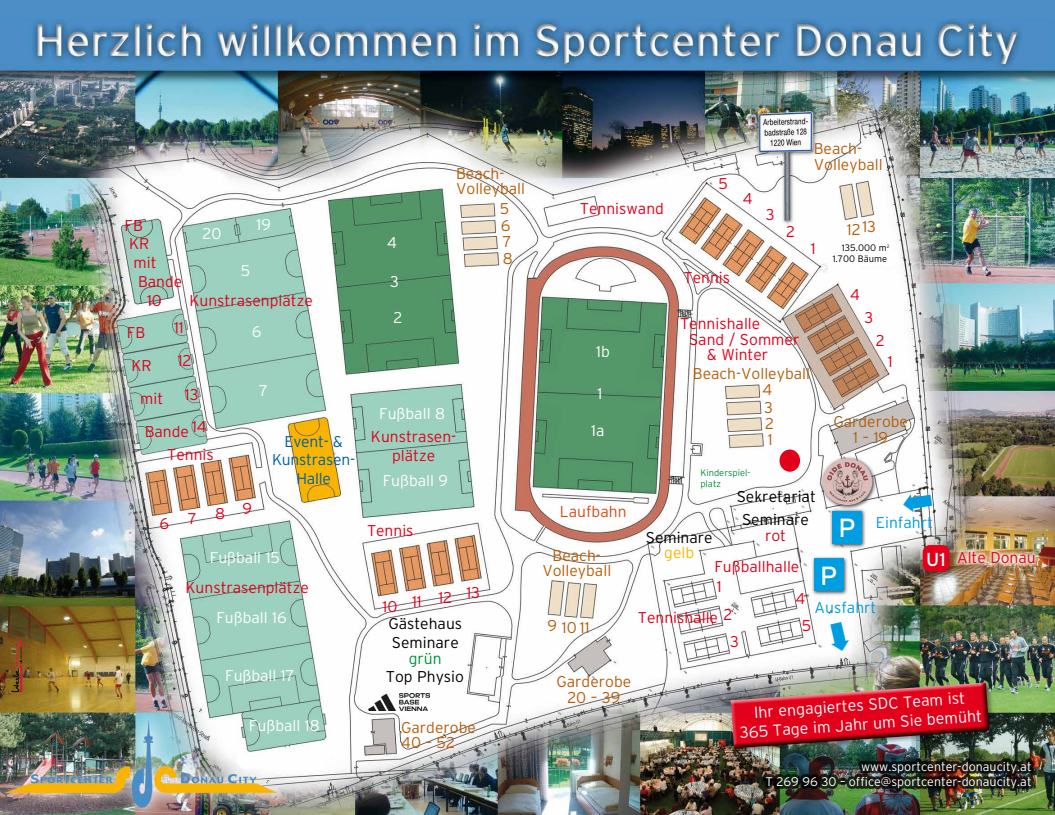
<style>
.page{position:relative;width:1055px;height:815px;background:#fff}
.page>*{position:absolute;margin:0;border:0;box-sizing:border-box;transform-origin:0 0}
.t1{font:26.25px "Interstate";color:#fff}
.t2{font:18.75px "Interstate";color:#fff}
.t3{font:300 16px/19.2px "Interstate";color:#fff;text-align:center}
.t4{font:300 15.62px/32.9px "Interstate";color:#e2001a;text-align:center}
.t5{font:300 15.62px/15.6px "Interstate";color:#b45e0a}
.t6{font:300 15.62px "Interstate";color:#fff}
.t7{font:300 15.62px/18.8px "Interstate";color:#000}
.t8{font:300 15.62px/18.8px "Interstate";letter-spacing:-.015em;color:#005ea8;text-align:center}
.t9{font:300 15.62px "Interstate";color:#009ee0}
.t10{font:300 15.62px "Interstate";color:#d54d13}
.t11{font:300 15.62px "Interstate";color:#009037}
.t12{font:300 15.62px "Interstate";color:#f9b500}
.t13{font:300 15.62px "Interstate";color:#c50e1f}
.t14{font:300 12.5px/15px "Interstate";color:#fff;text-align:right}
.t15{font:300 9.38px/11.2px "Interstate";color:#000;text-align:right}
.t16{font:300 9.38px/11.2px "Interstate";color:#009037}
</style>
<div class="page">
<img style="left:0;top:18px;width:1054px;height:797px">
<div style="left:952px;top:546px;width:87px;height:22px;background:#fff;opacity:.75"></div>
<div style="left:779px;top:450px;width:20px;height:22px;background:#e2001a;border-radius:50%"></div>
<div style="left:921px;top:544px;width:34px;height:34px;background:#000;opacity:.35"></div>
<div style="left:922px;top:545px;width:27px;height:27px;background:#e2001a;border-radius:7px"></div>
<div style="left:762px;top:758px;width:271px;height:33px;background:#000;opacity:.75"></div>
<div style="left:827px;top:239px;width:67px;height:29px;background:#fff"></div>
<svg style="left:11px;top:640px;width:11px;height:52px"></svg>
<div style="left:729px;top:681px;width:266px;height:73px;background:#000;opacity:.35"></div>
<img style="left:725px;top:681px;width:264px;height:68px">
<div style="left:811px;top:556px;width:37px;height:40px;background:#000;opacity:.75"></div>
<div style="left:813px;top:558px;width:30px;height:33px;background:#009ee0"></div>
<div style="left:829px;top:508px;width:37px;height:40px;background:#000;opacity:.75"></div>
<div style="left:831px;top:511px;width:30px;height:32px;background:#009ee0"></div>
<div style="left:0;top:0;width:1054px;height:18px;background:#4c8ec5"></div>
<img style="left:368px;top:693px;width:61px;height:17px">
<div style="left:819px;top:456px;width:58px;height:54px;background:#000;opacity:.75"></div>
<img style="left:821px;top:459px;width:51px;height:46px">
<svg style="left:901px;top:491px;width:31px;height:23px"></svg>
<svg style="left:826px;top:621px;width:25px;height:32px"></svg>
<p class="t4" style="left:125px;top:209px;width:20px">FB</p>
<p class="t4" style="left:129px;top:227px;width:22px">KR</p>
<p class="t4" style="left:133px;top:246px;width:24px">mit</p>
<p class="t4" style="left:138px;top:265px;width:46px">Bande</p>
<p class="t4" style="left:147px;top:284px;width:16px">10</p>
<p class="t6" style="left:202px;top:225px;width:20px">20</p>
<p class="t6" style="left:256px;top:216px;width:16px">19</p>
<p class="t6" style="left:241px;top:262px;width:11px">5</p>
<p class="t4" style="left:189px;top:284px;width:125px">Kunstrasenplätze</p>
<p class="t6" style="left:387px;top:234px;width:11px">4</p>
<p class="t6" style="left:390px;top:272px;width:10px">3</p>
<p class="t5" style="left:456px;top:165px;width:70px">Beach-<br>Volleyball</p>
<p class="t5" style="left:499px;top:201px;width:14px;line-height:16.6px">5<br>6<br>7<br>8</p>
<p class="t4" style="left:579px;top:192px;width:85px">Tenniswand</p>
<p class="t4" style="left:718px;top:167px;width:11px">5</p>
<p class="t4" style="left:742px;top:182px;width:11px">4</p>
<p class="t4" style="left:683px;top:261px;width:48px">Tennis</p>
<p class="t4" style="left:765px;top:198px;width:10px">3</p>
<p class="t4" style="left:785px;top:215px;width:10px">2</p>
<p class="t5" style="left:813px;top:141px;width:70px">Beach-<br>Volleyball</p>
<p class="t4" style="left:810px;top:232px;width:6px">1</p>
<p class="t5" style="left:846px;top:220px;width:31px">1213</p>
<p class="t15" style="left:832px;top:242px;width:58px">135.000 m<sup>2<br></sup>1.700 Bäume</p>
<p class="t4" style="left:850px;top:278px;width:11px">4</p>
<p class="t4" style="left:174px;top:311px;width:19px;text-align:left">11<br>12</p>
<p class="t4" style="left:185px;top:379px;width:23px;line-height:31.7px">13<br>14</p>
<p class="t4" style="left:127px;top:316px;width:20px">FB</p>
<p class="t4" style="left:131px;top:349px;width:22px">KR</p>
<p class="t4" style="left:140px;top:382px;width:24px">mit</p>
<p class="t4" style="left:145px;top:415px;width:46px">Bande</p>
<p class="t4" style="left:167px;top:438px;width:48px">Tennis</p>
<p class="t6" style="left:252px;top:323px;width:11px">6</p>
<p class="t6" style="left:259px;top:382px;width:10px">7</p>
<p class="t8" style="left:272px;top:432px;width:84px">Event- &amp;<br>Kunstrasen-<br>Halle</p>
<p class="t4" style="left:159px;top:500px;width:94px">6789</p>
<p class="t6" style="left:210px;top:549px;width:72px">Fußball 15</p>
<p class="t4" style="left:185px;top:571px;width:125px">Kunstrasenplätze</p>
<p class="t6" style="left:216px;top:609px;width:72px">Fußball 16</p>
<p class="t6" style="left:393px;top:309px;width:10px">2</p>
<p class="t6" style="left:379px;top:405px;width:67px">Fußball 8</p>
<p class="t4" style="left:371px;top:427px;width:87px;line-height:18.8px">Kunstrasen&shy;plätze</p>
<p class="t6" style="left:382px;top:472px;width:67px">Fußball 9</p>
<p class="t4" style="left:367px;top:514px;width:48px">Tennis</p>
<p class="t4" style="left:382px;top:583px;width:99px">10 11 12 13</p>
<p class="t7" style="left:388px;top:614px;width:75px">Gästehaus<br>Seminare</p>
<p class="t11" style="left:409px;top:649px;width:34px">grün</p>
<p class="t6" style="left:596px;top:343px;width:15px">1b</p>
<p class="t4" style="left:680px;top:307px;width:82px">Tennishalle</p>
<p class="t4" style="left:688px;top:323px;width:112px">Sand / Sommer</p>
<p class="t4" style="left:706px;top:338px;width:63px">&amp; Winter</p>
<p class="t5" style="left:692px;top:365px;width:119px">Beach-Volleyball</p>
<p class="t6" style="left:597px;top:385px;width:6px">1</p>
<p class="t5" style="left:762px;top:382px;width:11px">4</p>
<p class="t6" style="left:591px;top:422px;width:15px">1a</p>
<p class="t5" style="left:763px;top:399px;width:11px;line-height:16.2px;text-align:justify">3<br>2<br>1</p>
<p class="t16" style="left:700px;top:467px;width:52px">Kinderspiel&shy;platz</p>
<p class="t7" style="left:736px;top:487px;width:81px">Sekretariat</p>
<p class="t4" style="left:864px;top:301px;width:10px">3</p>
<p class="t4" style="left:875px;top:323px;width:10px">2</p>
<p class="t4" style="left:887px;top:345px;width:6px">1</p>
<p class="t5" style="left:833px;top:414px;width:76px;text-align:center">Garderobe<br>1 – 19</p>
<p class="t10" style="left:559px;top:503px;width:68px">Laufbahn</p>
<p class="t5" style="left:542px;top:547px;width:70px;text-align:center">Beach-<br>Volleyball</p>
<p class="t5" style="left:547px;top:619px;width:44px">9 1011</p>
<p class="t7" style="left:741px;top:510px;width:68px">Seminare</p>
<p class="t13" style="left:764px;top:527px;width:23px">rot</p>
<p class="t9" style="left:875px;top:514px;width:58px">Einfahrt</p>
<h1 class="t1" style="left:838px;top:513px;width:19px">P</h1>
<p class="t7" style="left:645px;top:527px;width:68px">Seminare</p>
<p class="t12" style="left:664px;top:544px;width:31px">gelb</p>
<p class="t2" style="left:925px;top:549px;width:21px">U1</p>
<p class="t4" style="left:714px;top:550px;width:86px">Fußballhalle</p>
<h1 class="t1" style="left:819px;top:561px;width:19px">P</h1>
<p class="t4" style="left:716px;top:570px;width:6px">1</p>
<p class="t4" style="left:795px;top:584px;width:17px;line-height:27.4px">4<br>5</p>
<p class="t9" style="left:814px;top:599px;width:63px">Ausfahrt</p>
<p class="t4" style="left:723px;top:601px;width:17px;line-height:27.2px">2<br>3</p>
<p class="t4" style="left:637px;top:601px;width:82px">Tennishalle</p>
<p class="t4" style="left:956px;top:541px;width:80px">Alte Donau</p>
<p class="t6" style="left:225px;top:667px;width:71px">Fußball 17</p>
<p class="t6" style="left:249px;top:717px;width:72px">Fußball 18</p>
<p class="t7" style="left:386px;top:667px;width:80px">Top Physio</p>
<p class="t5" style="left:401px;top:719px;width:76px">Garderobe<br>40 – 52</p>
<p class="t5" style="left:556px;top:674px;width:76px;text-align:center">Garderobe<br>20 – 39</p>
<p class="t3" style="left:737px;top:704px;width:244px;rotate:-4deg">Ihr engagiertes SDC Team ist<br>365 Tage im Jahr um Sie bemüht</p>
<p class="t14" style="left:765px;top:759px;width:268px">www.sportcenter-donaucity.at<br>T 269 96 30 – office@sportcenter-donaucity.at</p>
</div>
